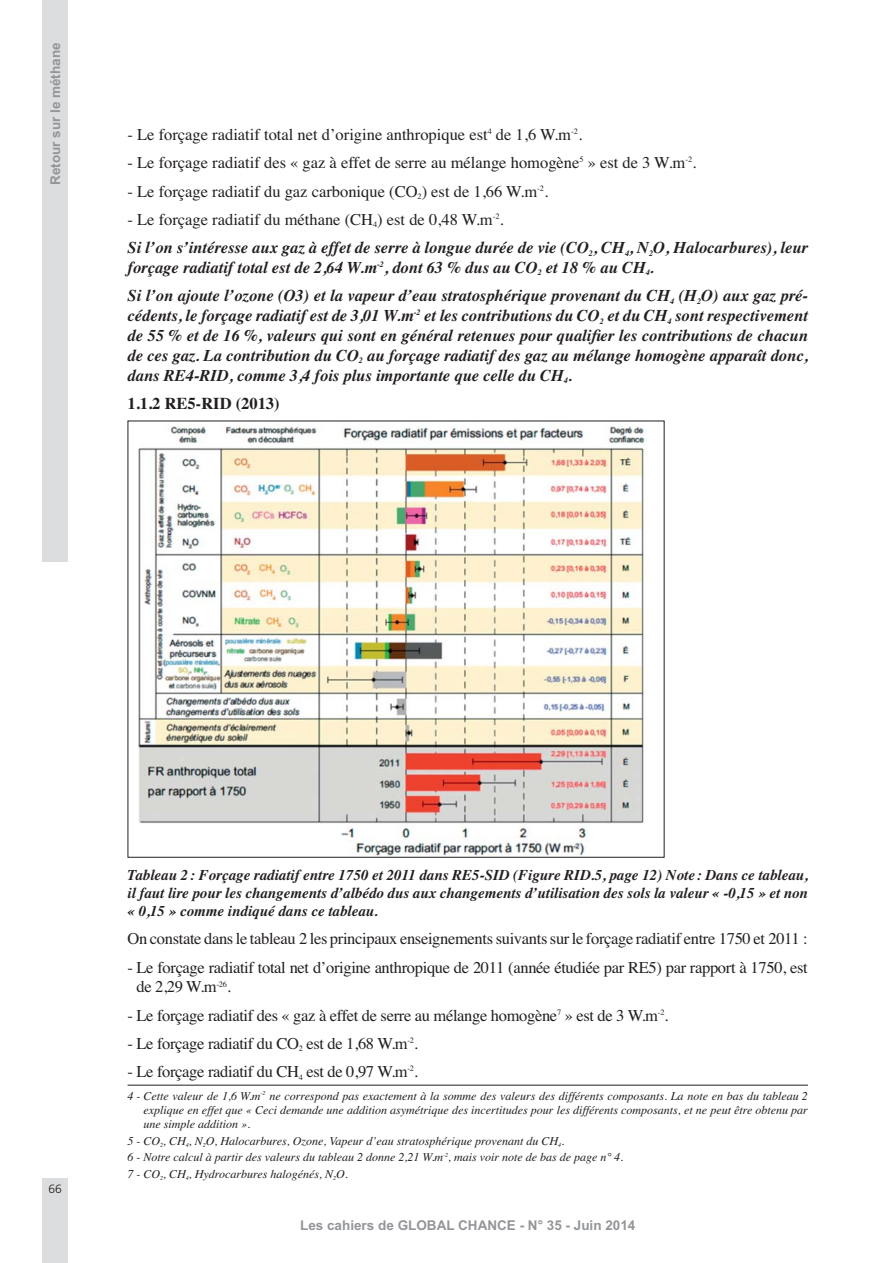
<style>
.page{position:relative;width:893px;height:1263px;background:#fff}
.page>*{position:absolute;margin:0;border:0;box-sizing:border-box;transform-origin:0 0}
.t1{font:italic 700 16.5px/19.8px "Times";color:#231f20}
.t2{font:16.5px/19.8px "Times";letter-spacing:-.02em;color:#231f20}
.t3{font:16.5px "Times";color:#231f20}
.t4{font:700 16.5px "Times";color:#231f20}
.t5{font:italic 700 15px/18px "Times";color:#231f20;text-align:justify}
.t6{font:700 13.5px "Arial";color:#939598}
.t7{font:italic 12px/14.4px "Times";color:#231f20;text-align:justify}
.t8{font:300 12px "Frutiger";color:#231f20}
.s1{font-weight:400;font-style:normal}
</style>
<div class="page">
<div style="left:43px;top:1178px;width:25px;height:85px;background:#dcddde"></div>
<div style="left:43px;top:0;width:25px;height:561px;background:#dcddde"></div>
<img style="left:138px;top:424px;width:509px;height:432px">
<hr style="left:128px;top:1085px;width:680px;height:1px;background:#231f20">
<p class="t6" style="left:48px;top:185px;width:144px;rotate:-90deg">Retour sur le méthane</p>
<p class="t3" style="left:128px;top:128px;width:456px">- Le forçage radiatif total net d’origine anthropique est<sup>4</sup> de 1,6 W.m<sup>-2</sup>.</p>
<p class="t3" style="left:128px;top:157px;width:570px">- Le forçage radiatif des « gaz à effet de serre au mélange homogène<sup>5</sup> » est de 3 W.m<sup>-2</sup>.</p>
<p class="t3" style="left:128px;top:185px;width:422px">- Le forçage radiatif du gaz carbonique (CO<sub>2</sub>) est de 1,66 W.m<sup>-2</sup>.</p>
<p class="t1" style="left:128px;top:207px;width:682px;line-height:28.3px"><span class="s1">- Le forçage radiatif du méthane (CH</span><sub>4</sub><span class="s1">) est de 0,48 W.m</span><sup>-2</sup><span class="s1">.<br></span>Si l’on s’intéresse aux gaz à effet de serre à longue durée de vie (CO<sub>2</sub>, CH<sub>4</sub>, N<sub>2</sub>O, Halocarbures), leur</p>
<p class="t1" style="left:128px;top:255px;width:682px;line-height:28.3px">forçage radiatif total est de 2,64 W.m<sup>-2</sup>, dont 63 % dus au CO<sub>2</sub> et 18 % au CH<sub>4</sub>.<br>Si l’on ajoute l’ozone (O3) et la vapeur d’eau stratosphérique provenant du CH<sub>4</sub> (H<sub>2</sub>O) aux gaz pré-</p>
<p class="t1" style="left:128px;top:307px;width:682px;text-align:justify">cédents, le forçage radiatif est de 3,01 W.m<sup>-2</sup> et les contributions du CO<sub>2</sub> et du CH<sub>4</sub> sont respectivement de 55 % et de 16 %, valeurs qui sont en général retenues pour qualifier les contributions de chacun de ces gaz. La contribution du CO<sub>2</sub> au forçage radiatif des gaz au mélange homogène apparaît donc, dans RE4-RID, comme 3,4 fois plus importante que celle du CH<sub>4</sub>.</p>
<p class="t4" style="left:128px;top:397px;width:154px">1.1.2 RE5-RID (2013)</p>
<p class="t8" style="left:49px;top:1184px;width:15px">66</p>
<p class="t5" style="left:128px;top:867px;width:682px">Tableau 2 : Forçage radiatif entre 1750 et 2011 dans RE5-SID (Figure RID.5, page 12) Note : Dans ce tableau, il faut lire pour les changements d’albédo dus aux changements d’utilisation des sols la valeur « -0,15 » et non « 0,15 » comme indiqué dans ce tableau.</p>
<p class="t2" style="left:128px;top:930px;width:682px">On constate dans le tableau 2 les principaux enseignements suivants sur le forçage radiatif entre 1750 et 2011 :</p>
<p class="t2" style="left:137px;top:959px;width:673px;text-indent:-9px">- Le forçage radiatif total net d’origine anthropique de 2011 (année étudiée par RE5) par rapport à 1750, est de 2,29 W.m<sup>-26</sup>.</p>
<p class="t2" style="left:128px;top:1007px;width:542px">- Le forçage radiatif des « gaz à effet de serre au mélange homogène<sup>7</sup> » est de 3 W.m<sup>-2</sup>.</p>
<p class="t2" style="left:128px;top:1035px;width:292px">- Le forçage radiatif du CO<sub>2</sub> est de 1,68 W.m<sup>-2</sup>.</p>
<p class="t2" style="left:128px;top:1063px;width:292px">- Le forçage radiatif du CH<sub>4</sub> est de 0,97 W.m<sup>-2</sup>.</p>
<p class="t7" style="left:144px;top:1089px;width:666px;text-indent:-16px">4 - Cette valeur de 1,6 W.m<sup>-2</sup> ne correspond pas exactement à la somme des valeurs des différents composants. La note en bas du tableau 2 explique en effet que « Ceci demande une addition asymétrique des incertitudes pour les différents composants, et ne peut être obtenu par une simple addition ».</p>
<p class="t7" style="left:128px;top:1134px;width:497px;line-height:16.5px;text-align:left">5 - CO<sub>2</sub>, CH<sub>4</sub>, N<sub>2</sub>O, Halocarbures, Ozone, Vapeur d’eau stratosphérique provenant du CH<sub>4</sub>.<br>6 - Notre calcul à partir des valeurs du tableau 2 donne 2,21 W.m<sup>-2</sup>, mais voir note de bas de page n° 4.<br>7 - CO<sub>2</sub>, CH<sub>4</sub>, Hydrocarbures halogénés, N<sub>2</sub>O.</p>
<p class="t6" style="left:300px;top:1218px;width:337px">Les cahiers de GLOBAL CHANCE - N° 35 - Juin 2014</p>
</div>
